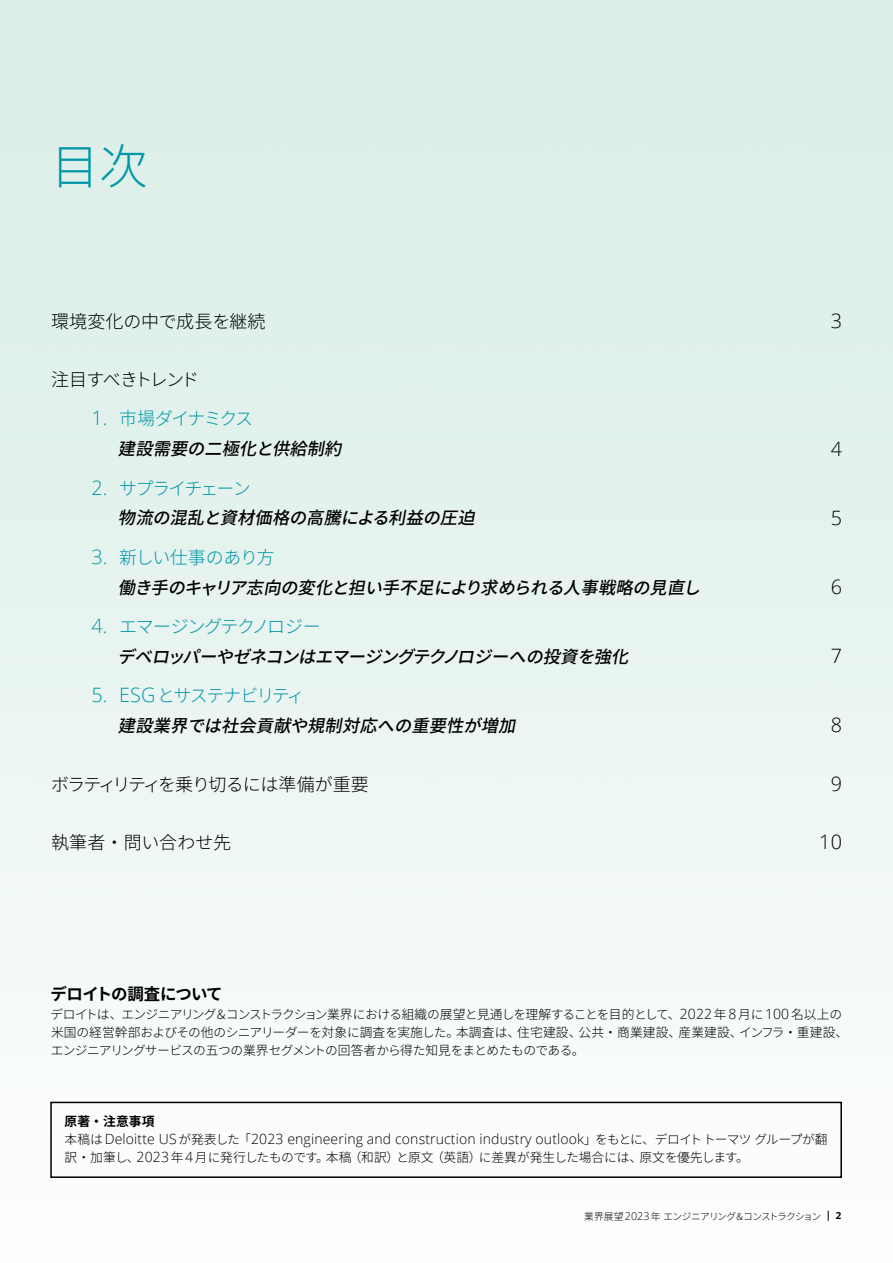
<style>
.page{position:relative;width:893px;height:1263px;background:#fff}
.page>*{position:absolute;margin:0;border:0;box-sizing:border-box;transform-origin:0 0}
.t1{font:300 48px "Noto Sans JP";color:#0097a9}
.t2{font:300 19.8px "Open Sans";color:#000}
.t3{font:300 18px "Noto Sans JP";letter-spacing:-.085em;color:#0097a9}
.t4{font:300 18px "Noto Sans JP";letter-spacing:-.055em;color:#000}
.t5{font:300 18px "Noto Sans JP";letter-spacing:-.065em;color:#0097a9}
.t6{font:300 18px "Noto Sans JP";color:#000}
.t7{font:300 18px "Noto Sans JP";letter-spacing:-.045em;color:#0097a9}
.t8{font:300 18px "Noto Sans JP";letter-spacing:.005em;color:#000}
.t9{font:300 18px "Noto Sans JP";letter-spacing:-.095em;color:#000}
.t10{font:italic 500 17.25px "Noto Sans JP";color:#000}
.t11{font:700 16.5px "Noto Sans JP";letter-spacing:-.045em;color:#000}
.t12{font:300 14.1px "Open Sans";letter-spacing:.01em;color:#000}
.t13{font:300 12.75px/18px "Noto Sans JP";letter-spacing:-.035em;color:#000}
.t14{font:300 12.75px "Noto Sans JP";letter-spacing:-.01em;color:#000}
.t15{font:700 12.75px "Noto Sans JP";letter-spacing:.01em;color:#000}
.t16{font:300 9.75px "Noto Sans JP";letter-spacing:-.075em;color:#000}
.t17{font:700 9.75px "Open Sans";color:#000}
.s1{font-family:"Open Sans";font-size:19.8px}
.s2{font-family:"Open Sans";font-size:14.1px}
.s3{font-family:"Noto Sans JP";font-size:12.75px}
.s4{font-family:"Open Sans";font-size:10.8px}
</style>
<div class="page">
<div style="left:50px;top:1102px;width:792px;height:76px;border:2px solid #000"></div>
<h1 class="t1" style="left:51px;top:139px;width:98px">目次</h1>
<h3 class="t6" style="left:51px;top:311px;width:216px">環境変化の中で成長を継続</h3>
<h2 class="t2" style="left:831px;top:307px;width:13px">3</h2>
<h3 class="t9" style="left:51px;top:370px;width:150px">注目すべきトレンド</h3>
<h3 class="t3" style="left:91px;top:409px;width:163px"><span class="s1">1.</span> 市場ダイナミクス</h3>
<h3 class="t10" style="left:118px;top:439px;width:234px">建設需要の二極化と供給制約</h3>
<h2 class="t2" style="left:831px;top:435px;width:13px">4</h2>
<h3 class="t3" style="left:91px;top:478px;width:161px"><span class="s1">2.</span> サプライチェーン</h3>
<h3 class="t10" style="left:118px;top:508px;width:367px">物流の混乱と資材価格の高騰による利益の圧迫</h3>
<h2 class="t2" style="left:831px;top:504px;width:13px">5</h2>
<h3 class="t7" style="left:91px;top:547px;width:185px"><span class="s1">3.</span> 新しい仕事のあり方</h3>
<h3 class="t10" style="left:118px;top:577px;width:593px">働き手のキャリア志向の変化と担い手不足により求められる人事戦略の見直し</h3>
<h2 class="t2" style="left:831px;top:573px;width:13px">6</h2>
<h3 class="t5" style="left:91px;top:616px;width:231px"><span class="s1">4.</span> エマージングテクノロジー</h3>
<h3 class="t10" style="left:117px;top:647px;width:521px">デベロッパーやゼネコンはエマージングテクノロジーへの投資を強化</h3>
<h2 class="t2" style="left:831px;top:642px;width:13px">7</h2>
<h3 class="t3" style="left:91px;top:685px;width:215px"><span class="s1">5. ESG</span> とサステナビリティ</h3>
<h3 class="t10" style="left:118px;top:716px;width:408px">建設業界では社会貢献や規制対応への重要性が増加</h3>
<h2 class="t2" style="left:831px;top:711px;width:13px">8</h2>
<h3 class="t4" style="left:51px;top:774px;width:319px">ボラティリティを乗り切るには準備が重要</h3>
<h2 class="t2" style="left:831px;top:770px;width:13px">9</h2>
<h3 class="t8" style="left:51px;top:832px;width:182px">執筆者・問い合わせ先</h3>
<h2 class="t2" style="left:819px;top:828px;width:24px">10</h2>
<p class="t11" style="left:51px;top:984px;width:174px">デロイトの調査について</p>
<p class="t13" style="left:51px;top:1005px;width:799px">デロイトは、エンジニアリング＆コンストラクション業界における組織の展望と見通しを理解することを目的として、<span class="s2">2022</span> 年 <span class="s2">8</span> 月に<span class="s2">100</span> 名以上の米国の経営幹部およびその他のシニアリーダーを対象に調査を実施した。本調査は、住宅建設、公共・商業建設、産業建設、インフラ・重建設、エンジニアリングサービスの五つの業界セグメントの回答者から得た知見をまとめたものである。</p>
<p class="t15" style="left:65px;top:1114px;width:92px">原著・注意事項</p>
<p class="t12" style="left:65px;top:1129px;width:765px"><span class="s3">本稿は</span>Deloitte US<span class="s3">が発表した「</span>2023 engineering and construction industry outlook<span class="s3">」をもとに、デロイトトーマツグループが翻</span></p>
<p class="t14" style="left:65px;top:1150px;width:686px">訳・加筆し、<span class="s2">2023</span>年<span class="s2">4</span>月に発行したものです。本稿（和訳）と原文（英語）に差異が発生した場合には、原文を優先します。</p>
<p class="t16" style="left:584px;top:1210px;width:238px">業界展望 <span class="s4">2023</span> 年エンジニアリング＆コンストラクション</p>
<p class="t17" style="left:836px;top:1209px;width:7px">2</p>
</div>
